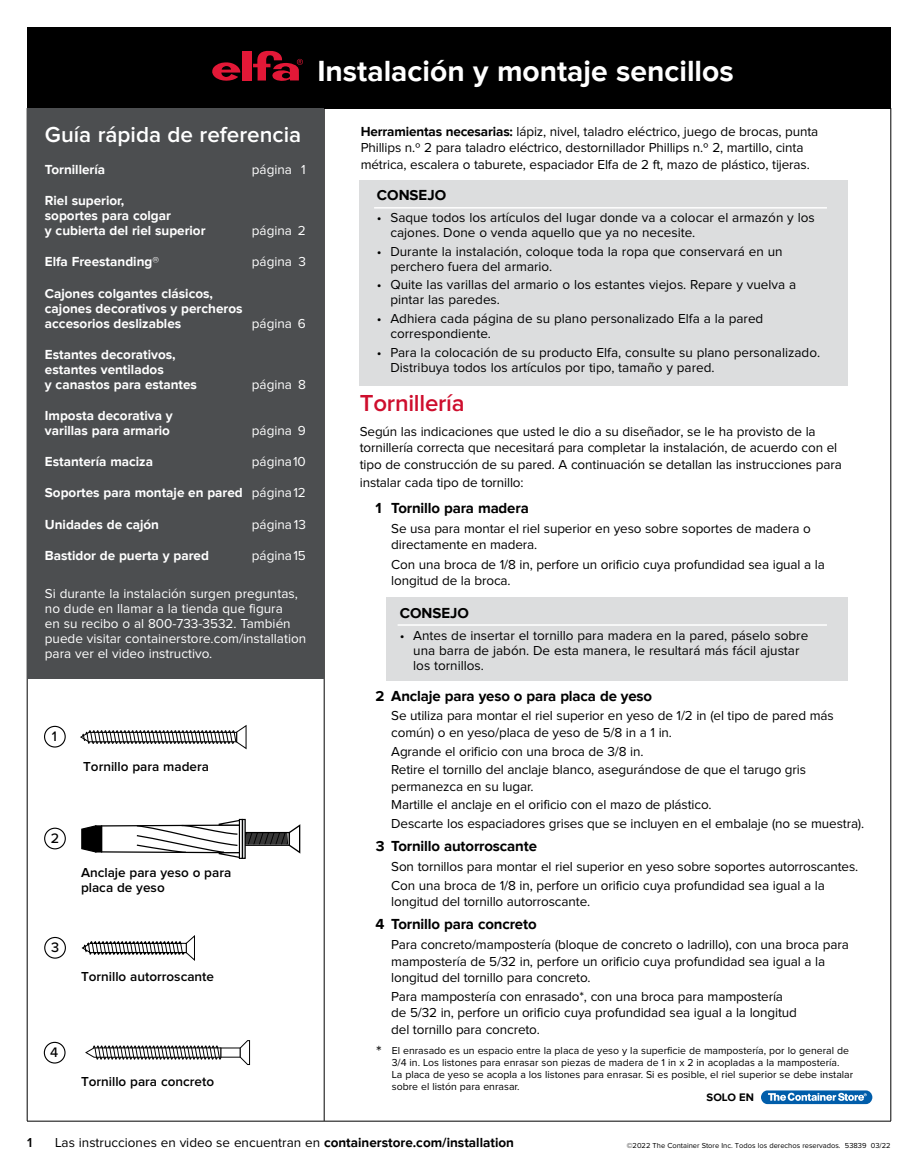
<style>
.page{position:relative;width:918px;height:1175px;background:#fff}
.page>*{position:absolute;margin:0;border:0;box-sizing:border-box;transform-origin:0 0}
.t1{font:700 30px "Proxima Nova";color:#fff}
.t2{font:600 24px "Proxima Nova";letter-spacing:-.01em;color:#ce0e2d}
.t3{font:600 22.5px "Proxima Nova";color:#fff}
.t4{font:700 15px "Proxima Nova";letter-spacing:-.01em;color:#000}
.t5{font:500 14.25px "Proxima Nova";color:#000}
.t6{font:13.5px/16.5px "Proxima Nova";letter-spacing:-.01em;color:#000}
.t7{font:700 13.5px/15px "Proxima Nova";color:#fff}
.t8{font:13.5px/15px "Proxima Nova";color:#fff}
.t9{font:600 13.5px/15px "Proxima Nova";color:#000}
.t10{font:700 11.25px "Proxima Nova";color:#000}
.t11{font:10.5px/12px "Proxima Nova";color:#000}
.t12{font:7.5px "Proxima Nova";color:#000}
.s1{font-weight:400}
.s2{font-weight:700}
.s3{font-size:16.5px}
</style>
<div class="page">
<div style="left:27px;top:27px;width:864px;height:81px;background:#000"></div>
<hr style="left:891px;top:108px;width:1px;height:1012px;background:#000">
<hr style="left:27px;top:1120px;width:864px;height:1px;background:#000">
<hr style="left:324px;top:108px;width:1px;height:1012px;background:#000">
<hr style="left:27px;top:108px;width:1px;height:1012px;background:#000">
<svg style="left:212px;top:62px;width:29px;height:19px"></svg>
<div style="left:242px;top:51px;width:9px;height:30px;background:#e31837"></div>
<svg style="left:253px;top:51px;width:50px;height:30px"></svg>
<svg style="left:761px;top:1090px;width:111px;height:14px;background:#4a8cc2"></svg>
<div style="left:27px;top:108px;width:297px;height:570px;background:#4c4e50"></div>
<svg style="left:80px;top:725px;width:167px;height:24px"></svg>
<div style="left:242px;top:819px;width:4px;height:40px;border:1px solid #000"></div>
<svg style="left:81px;top:819px;width:219px;height:39px"></svg>
<div style="left:239px;top:819px;width:4px;height:40px;border:1px solid #000"></div>
<svg style="left:81px;top:935px;width:114px;height:26px"></svg>
<svg style="left:85px;top:1040px;width:165px;height:25px"></svg>
<div style="left:44px;top:726px;width:22px;height:21px;border:1px solid #000;border-radius:50%"></div>
<div style="left:44px;top:937px;width:22px;height:21px;border:1px solid #000;border-radius:50%"></div>
<div style="left:44px;top:827px;width:22px;height:22px;border:1px solid #000;border-radius:50%"></div>
<div style="left:44px;top:1041px;width:22px;height:22px;border:1px solid #000;border-radius:50%"></div>
<div style="left:359px;top:180px;width:489px;height:206px;background:#dcddde"></div>
<hr style="left:374px;top:207px;width:453px;height:1px;background:#fff">
<div style="left:387px;top:597px;width:461px;height:83px;background:#dcddde"></div>
<hr style="left:398px;top:624px;width:429px;height:2px;background:#fff">
<h1 class="t1" style="left:317px;top:54px;width:418px">Instalación y montaje sencillos</h1>
<h3 class="t3" style="left:45px;top:125px;width:258px">Guía rápida de referencia</h3>
<p class="t7" style="left:45px;top:162px;width:62px">Tornillería</p>
<p class="t8" style="left:252px;top:162px;width:55px">página 1</p>
<p class="t7" style="left:45px;top:193px;width:162px">Riel superior,<br>soportes para colgar<br>y cubierta del riel superior</p>
<p class="t8" style="left:252px;top:224px;width:55px">página 2</p>
<p class="t7" style="left:45px;top:255px;width:116px">Elfa Freestanding®</p>
<p class="t8" style="left:252px;top:255px;width:55px">página 3</p>
<p class="t7" style="left:45px;top:286px;width:199px">Cajones colgantes clásicos, cajones decorativos y percheros accesorios deslizables</p>
<p class="t8" style="left:252px;top:316px;width:55px">página 6</p>
<p class="t7" style="left:45px;top:347px;width:154px">Estantes decorativos, estantes ventilados<br>y canastos para estantes</p>
<p class="t7" style="left:45px;top:408px;width:129px">Imposta decorativa y varillas para armario</p>
<p class="t8" style="left:252px;top:377px;width:55px">página 8</p>
<p class="t8" style="left:252px;top:423px;width:55px">página 9</p>
<p class="t7" style="left:45px;top:454px;width:110px">Estantería maciza</p>
<p class="t8" style="left:252px;top:455px;width:55px">página10</p>
<p class="t7" style="left:45px;top:486px;width:262px">Soportes para montaje en pared <span class="s1">página12</span></p>
<p class="t7" style="left:45px;top:517px;width:116px">Unidades de cajón</p>
<p class="t8" style="left:252px;top:517px;width:55px">página13</p>
<p class="t7" style="left:45px;top:548px;width:166px">Bastidor de puerta y pared</p>
<p class="t8" style="left:252px;top:548px;width:55px">página15</p>
<p class="t8" style="left:45px;top:586px;width:263px">Si durante la instalación surgen preguntas, no dude en llamar a la tienda que figura<br>en su recibo o al 800-733-3532. También puede visitar containerstore.com/installation para ver el video instructivo.</p>
<p class="t5" style="left:52px;top:726px;width:7px">1</p>
<p class="t9" style="left:83px;top:759px;width:127px">Tornillo para madera</p>
<p class="t5" style="left:51px;top:827px;width:10px">2</p>
<p class="t5" style="left:51px;top:937px;width:10px">3</p>
<p class="t9" style="left:81px;top:865px;width:152px">Anclaje para yeso o para placa de yeso</p>
<p class="t9" style="left:81px;top:969px;width:135px">Tornillo autorroscante</p>
<p class="t5" style="left:50px;top:1042px;width:10px">4</p>
<p class="t9" style="left:81px;top:1074px;width:135px">Tornillo para concreto</p>
<p class="t6" style="left:361px;top:124px;width:459px"><span class="s2">Herramientas necesarias:</span> lápiz, nivel, taladro eléctrico, juego de brocas, punta<br>Phillips n.º 2 para taladro eléctrico, destornillador Phillips n.º 2, martillo, cinta métrica, escalera o taburete, espaciador Elfa de 2 ft, mazo de plástico, tijeras.</p>
<p class="t4" style="left:377px;top:186px;width:71px">CONSEJO</p>
<p class="t6" style="left:390px;top:211px;width:426px;line-height:15px;text-indent:-14px">• Saque todos los artículos del lugar donde va a colocar el armazón y los cajones. Done o venda aquello que ya no necesite.</p>
<p class="t6" style="left:390px;top:244px;width:394px;line-height:15px;text-indent:-14px">• Durante la instalación, coloque toda la ropa que conservará en un perchero fuera del armario.</p>
<p class="t6" style="left:390px;top:278px;width:407px;line-height:15px;text-indent:-14px">• Quite las varillas del armario o los estantes viejos. Repare y vuelva a pintar las paredes.</p>
<p class="t6" style="left:390px;top:311px;width:374px;line-height:15px;text-indent:-14px">• Adhiera cada página de su plano personalizado Elfa a la pared correspondiente.</p>
<p class="t6" style="left:390px;top:345px;width:431px;line-height:15px;text-indent:-14px">• Para la colocación de su producto Elfa, consulte su plano personalizado.<br>Distribuya todos los artículos por tipo, tamaño y pared.</p>
<h2 class="t2" style="left:360px;top:392px;width:106px">Tornillería</h2>
<p class="t6" style="left:360px;top:423px;width:484px">Según las indicaciones que usted le dio a su diseñador, se le ha provisto de la tornillería correcta que necesitará para completar la instalación, de acuerdo con el tipo de construcción de su pared. A continuación se detallan las instrucciones para</p>
<p class="t6" style="left:360px;top:474px;width:165px">instalar cada tipo de tornillo:</p>
<p class="t4" style="left:375px;top:499px;width:155px">1 Tornillo para madera</p>
<p class="t6" style="left:391px;top:520px;width:421px">Se usa para montar el riel superior en yeso sobre soportes de madera o directamente en madera.</p>
<p class="t6" style="left:391px;top:556px;width:435px">Con una broca de 1/8 in, perfore un orificio cuya profundidad sea igual a la longitud de la broca.</p>
<p class="t4" style="left:400px;top:604px;width:71px">CONSEJO</p>
<p class="t6" style="left:413px;top:629px;width:397px;line-height:15px;text-indent:-14px">• Antes de insertar el tornillo para madera en la pared, páselo sobre una barra de jabón. De esta manera, le resultará más fácil ajustar los tornillos.</p>
<p class="t4" style="left:375px;top:687px;width:278px">2 Anclaje para yeso o para placa de yeso</p>
<p class="t6" style="left:391px;top:708px;width:444px">Se utiliza para montar el riel superior en yeso de 1/2 in (el tipo de pared más común) o en yeso/placa de yeso de 5/8 in a 1 in.</p>
<p class="t6" style="left:391px;top:742px;width:416px;line-height:18.6px">Agrande el orificio con una broca de 3/8 in.<br>Retire el tornillo del anclaje blanco, asegurándose de que el tarugo gris</p>
<p class="t6" style="left:391px;top:777px;width:475px;line-height:18.6px">permanezca en su lugar.<br>Martille el anclaje en el orificio con el mazo de plástico.<br>Descarte los espaciadores grises que se incluyen en el embalaje (no se muestra).</p>
<p class="t4" style="left:376px;top:837px;width:163px">3 Tornillo autorroscante</p>
<p class="t6" style="left:391px;top:857px;width:469px;line-height:18.6px">Son tornillos para montar el riel superior en yeso sobre soportes autorroscantes.<br>Con una broca de 1/8 in, perfore un orificio cuya profundidad sea igual a la</p>
<p class="t6" style="left:391px;top:894px;width:200px">longitud del tornillo autorroscante.</p>
<p class="t4" style="left:375px;top:915px;width:163px">4 Tornillo para concreto</p>
<p class="t6" style="left:391px;top:937px;width:459px">Para concreto/mampostería (bloque de concreto o ladrillo), con una broca para mampostería de 5/32 in, perfore un orificio cuya profundidad sea igual a la longitud del tornillo para concreto.</p>
<p class="t6" style="left:391px;top:988px;width:407px">Para mampostería con enrasado*, con una broca para mampostería de 5/32 in, perfore un orificio cuya profundidad sea igual a la longitud del tornillo para concreto.</p>
<p class="t11" style="left:392px;top:1045px;width:463px;text-indent:-16px"><span class="s3">*</span> El enrasado es un espacio entre la placa de yeso y la superficie de mampostería, por lo general de 3/4 in. Los listones para enrasar son piezas de madera de 1 in x 2 in acopladas a la mampostería.<br>La placa de yeso se acopla a los listones para enrasar. Si es posible, el riel superior se debe instalar sobre el listón para enrasar.</p>
<p class="t10" style="left:707px;top:1090px;width:49px">SOLO EN</p>
<p class="t9" style="left:27px;top:1135px;width:7px">1</p>
<p class="t6" style="left:55px;top:1134px;width:460px">Las instrucciones en video se encuentran en <span class="s2">containerstore.com/installation</span></p>
<p class="t12" style="left:627px;top:1141px;width:265px">©2022 The Container Store Inc. Todos los derechos reservados. 53839 03/22</p>
</div>
